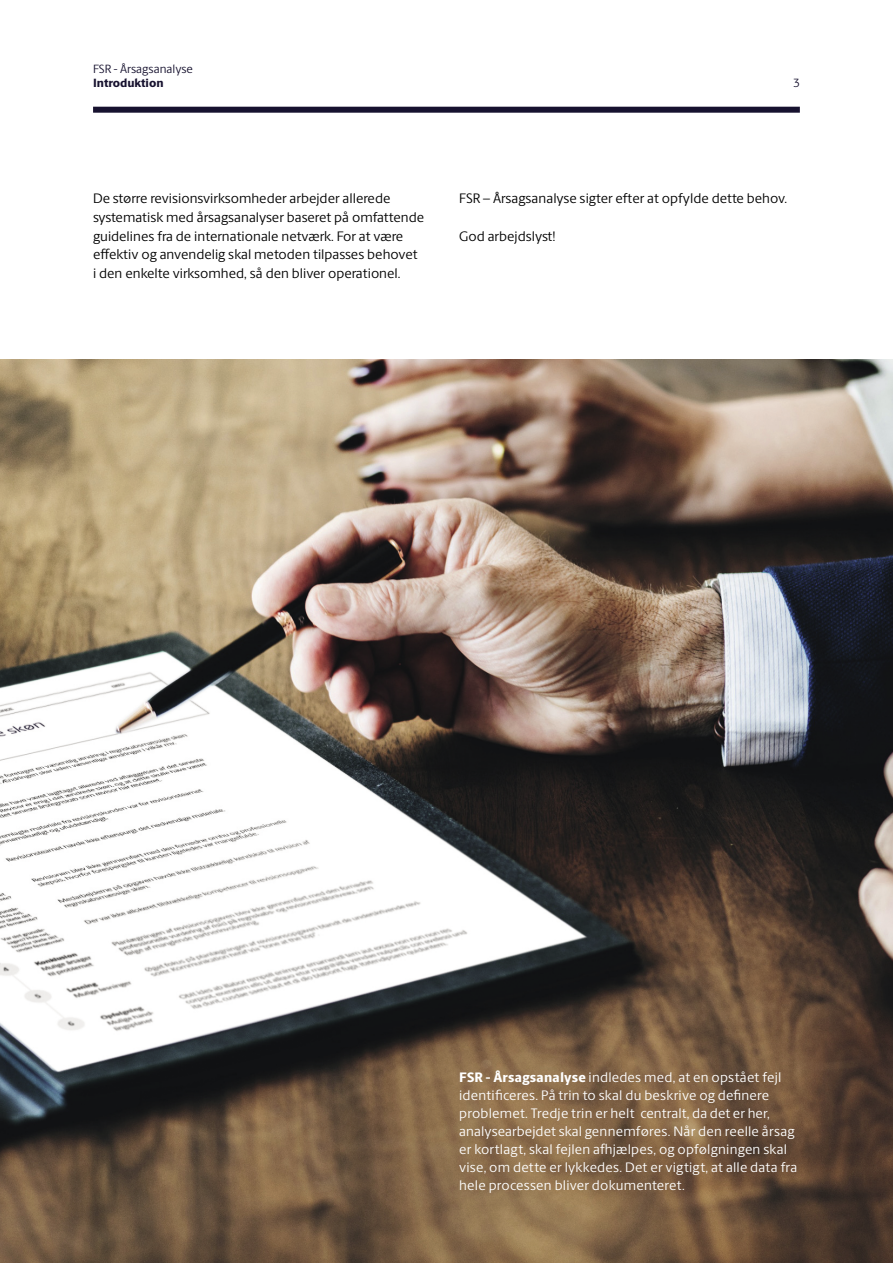
<style>
.page{position:relative;width:893px;height:1263px;background:#fff}
.page>*{position:absolute;margin:0;border:0;box-sizing:border-box;transform-origin:0 0}
.t1{font:13.8px/18px "Berling Sans";letter-spacing:.015em;color:#fff}
.t2{font:13.8px/18.8px "Berling Sans";color:#000}
.t3{font:12px "Berling Sans";color:#17122f}
.t4{font:800 12px "Berling Sans";color:#17122f}
.s1{font-weight:800}
</style>
<div class="page">
<div style="left:93px;top:107px;width:707px;height:6px;background:#17122f"></div>
<img style="left:0;top:359px;width:893px;height:904px">
<p class="t3" style="left:93px;top:61px;width:101px">FSR - Årsagsanalyse</p>
<p class="t4" style="left:93px;top:76px;width:72px">Introduktion</p>
<p class="t3" style="left:793px;top:76px;width:8px">3</p>
<p class="t2" style="left:93px;top:189px;width:333px">De større revisionsvirksomheder arbejder allerede systematisk med årsagsanalyser baseret på omfattende guidelines fra de internationale netværk. For at være effektiv og anvendelig skal metoden tilpasses behovet i den enkelte virksomhed, så den bliver operationel.</p>
<p class="t2" style="left:459px;top:189px;width:330px">FSR – Årsagsanalyse sigter efter at opfylde dette behov.</p>
<p class="t2" style="left:459px;top:226px;width:98px">God arbejdslyst!</p>
<p class="t1" style="left:459px;top:1068px;width:340px"><span class="s1">FSR - Årsagsanalyse</span> indledes med, at en opstået fejl identificeres. På trin to skal du beskrive og definere problemet. Tredje trin er helt centralt, da det er her, analysearbejdet skal gennemføres. Når den reelle årsag er kortlagt, skal fejlen afhjælpes, og opfølgningen skal vise, om dette er lykkedes. Det er vigtigt, at alle data fra hele processen bliver dokumenteret.</p>
</div>
